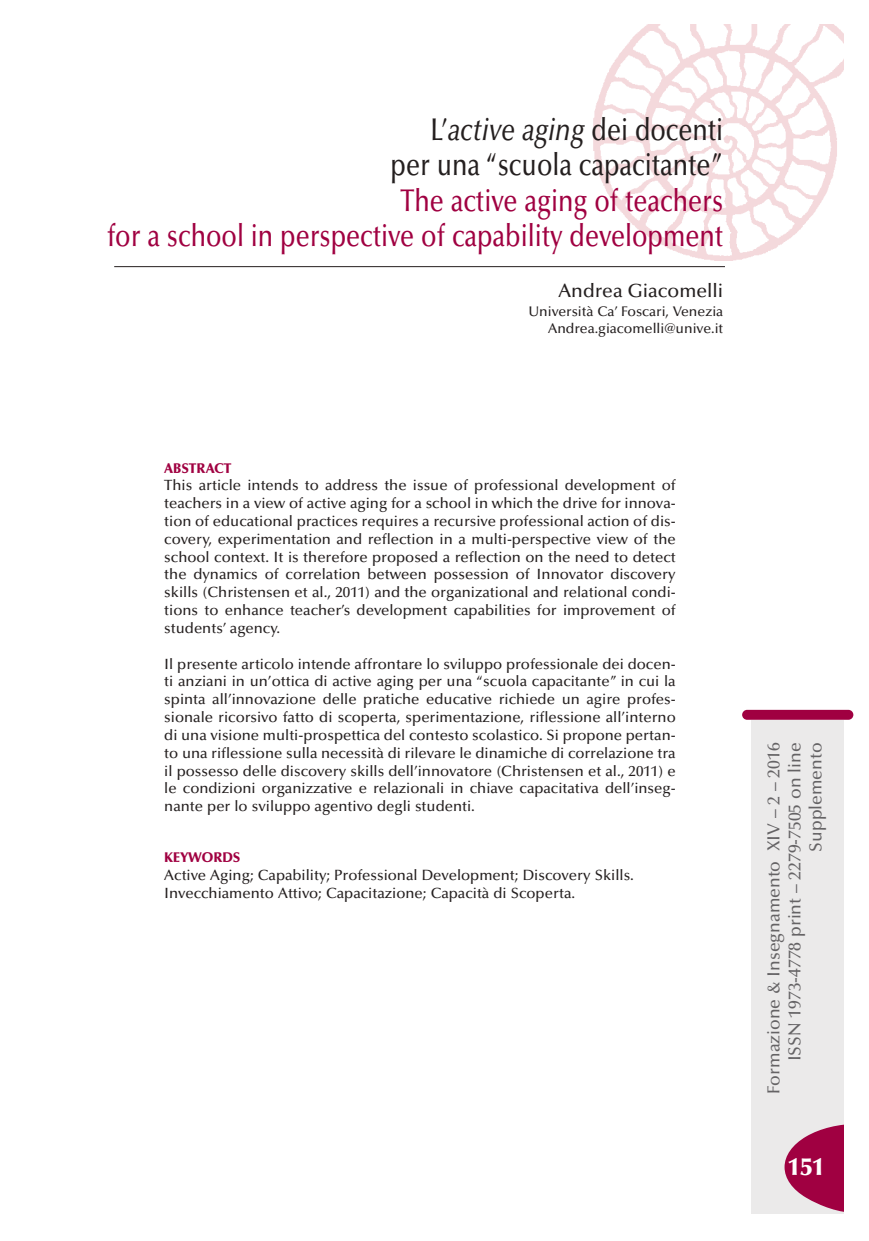
<style>
.page{position:relative;width:869px;height:1241px;background:#fff}
.page>*{position:absolute;margin:0;border:0;box-sizing:border-box;transform-origin:0 0}
.t1{font:500 31.5px/35.5px "Optima";color:#a00041;text-align:right;scale:.8 1}
.t2{font:500 31.5px/35.5px "Optima";color:#241f1f;text-align:right;scale:.8 1}
.t3{font:900 24.5px "Optima";color:#fff}
.t4{font:500 19.25px "Optima";color:#241f1f}
.t5{font:500 17.5px/21px "Optima";color:#656365;text-align:right}
.t6{font:500 14.88px/17.8px "Optima";color:#241f1f;text-align:justify}
.t7{font:500 14px/17.2px "Optima";color:#241f1f;text-align:right}
.t8{font:900 14px "Optima";letter-spacing:-.01em;color:#a00041}
.s1{font-style:italic}
</style>
<div class="page">
<img style="left:571px;top:25px;width:271px;height:243px">
<hr style="left:114px;top:266px;width:610px;height:1px;background:#241f1f">
<div style="left:750px;top:720px;width:92px;height:493px;background:#ebeaea"></div>
<div style="left:741px;top:709px;width:112px;height:10px;background:#a00041;border-radius:5px"></div>
<svg style="left:784px;top:1123px;width:60px;height:89px"></svg>
<h1 class="t2" style="left:390px;top:114px;width:417px">L’<span class="s1">active aging</span> dei docenti per una “scuola capacitante”</h1>
<h1 class="t1" style="left:107px;top:185px;width:771px">The active aging of teachers<br>for a school in perspective of capability development</h1>
<p class="t4" style="left:558px;top:282px;width:166px">Andrea Giacomelli</p>
<p class="t7" style="left:528px;top:304px;width:196px">Università Ca’ Foscari, Venezia<br>Andrea.giacomelli@unive.it</p>
<p class="t8" style="left:164px;top:462px;width:69px">ABSTRACT</p>
<p class="t6" style="left:164px;top:478px;width:512px">This article intends to address the issue of professional development of teachers in a view of active aging for a school in which the drive for innova&shy;tion of educational practices requires a recursive professional action of dis&shy;covery, experimentation and reflection in a multi-perspective view of the school context. It is therefore proposed a reflection on the need to detect the dynamics of correlation between possession of Innovator discovery skills (Christensen et al., 2011) and the organizational and relational condi&shy;tions to enhance teacher’s development capabilities for improvement of students’ agency.</p>
<p class="t6" style="left:164px;top:656px;width:512px">Il presente articolo intende affrontare lo sviluppo professionale dei docen&shy;ti anziani in un’ottica di active aging per una “scuola capacitante” in cui la spinta all’innovazione delle pratiche educative richiede un agire profes&shy;sionale ricorsivo fatto di scoperta, sperimentazione, riflessione all’interno di una visione multi-prospettica del contesto scolastico. Si propone pertan&shy;to una riflessione sulla necessità di rilevare le dinamiche di correlazione tra il possesso delle discovery skills dell’innovatore (Christensen et al., 2011) e le condizioni organizzative e relazionali in chiave capacitativa dell’inseg&shy;nante per lo sviluppo agentivo degli studenti.</p>
<p class="t8" style="left:164px;top:851px;width:78px">KEYWORDS</p>
<p class="t6" style="left:164px;top:867px;width:471px">Active Aging; Capability; Professional Development; Discovery Skills.<br>Invecchiamento Attivo; Capacitazione; Capacità di Scoperta.</p>
<p class="t5" style="left:764px;top:1093px;width:352px;rotate:-90deg">Formazione &amp; Insegnamento XIV – 2 – 2016<br>ISSN 1973-4778 print – 2279-7505 on line<br>Supplemento</p>
<h2 class="t3" style="left:787px;top:1156px;width:38px">151</h2>
</div>
